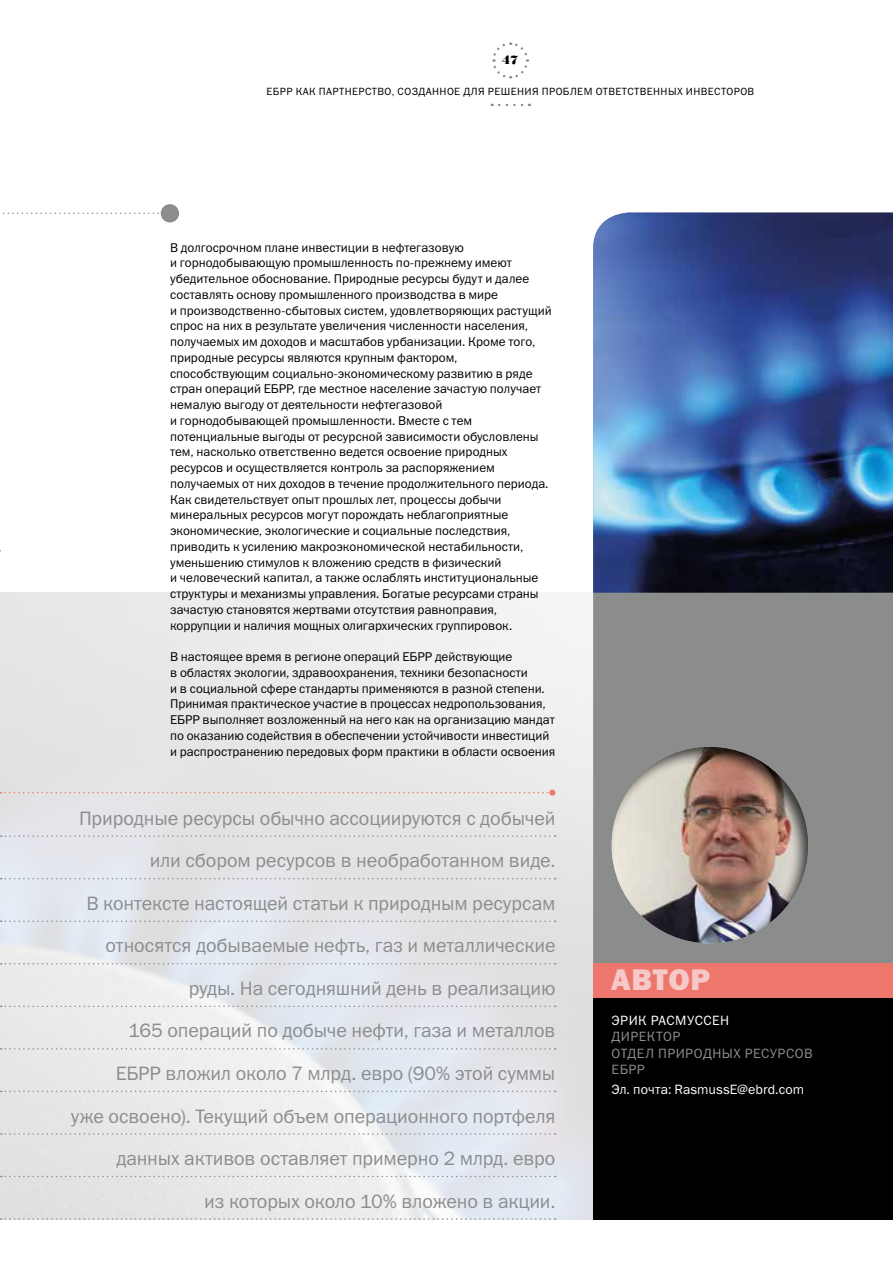
<style>
.page{position:relative;width:893px;height:1263px;background:#fff}
.page>*{position:absolute;margin:0;border:0;box-sizing:border-box;transform-origin:0 0}
.t1{font:30px "Franklin Gothic Heavy ITC";letter-spacing:.025em;color:#f6c9c9}
.t2{font:19.5px/42.6px "Franklin Gothic Book ITC";letter-spacing:-.005em;color:#8b8d8d;text-align:right}
.t3{font:13.5px/16.5px "Franklin Gothic Book ITC";letter-spacing:.035em;color:#8b8d8d}
.t4{font:13.5px "Franklin Gothic Book ITC";letter-spacing:.015em;color:#fff}
.t5{font:13.5px "Franklin Gothic Book ITC";letter-spacing:.035em;color:#fff}
.t6{font:12.75px/15.8px "Franklin Gothic Book ITC";color:#000}
.t7{font:12px "Bodoni Poster";color:#000}
.t8{font:10.5px "Franklin Gothic Book ITC";letter-spacing:.04em;color:#000}
</style>
<div class="page">
<svg style="left:0;top:551px;width:593px;height:669px;fill:#e6e8ea"></svg>
<div style="left:593px;top:593px;width:300px;height:370px;background:#8b8d8d"></div>
<div style="left:593px;top:997px;width:300px;height:223px;background:#000"></div>
<div style="left:593px;top:963px;width:300px;height:34px;background:#ee776d"></div>
<div style="left:609px;top:745px;width:200px;height:199px;background:#000;opacity:.75"></div>
<img style="left:593px;top:213px;width:300px;height:380px">
<svg style="left:1px;top:790px;width:554px;height:6px"></svg>
<svg style="left:492px;top:42px;width:38px;height:37px"></svg>
<svg style="left:499px;top:104px;width:31px;height:2px"></svg>
<svg style="left:1px;top:835px;width:555px;height:2px"></svg>
<svg style="left:1px;top:878px;width:555px;height:1px"></svg>
<svg style="left:1px;top:920px;width:555px;height:2px"></svg>
<svg style="left:1px;top:963px;width:555px;height:1px"></svg>
<svg style="left:1px;top:1005px;width:555px;height:2px"></svg>
<svg style="left:1px;top:1048px;width:555px;height:1px"></svg>
<svg style="left:1px;top:1091px;width:555px;height:1px"></svg>
<svg style="left:1px;top:1133px;width:555px;height:2px"></svg>
<svg style="left:1px;top:1176px;width:555px;height:1px"></svg>
<svg style="left:1px;top:1218px;width:555px;height:2px"></svg>
<svg style="left:3px;top:213px;width:158px;height:1px"></svg>
<div style="left:161px;top:204px;width:18px;height:18px;background:#8b8d8d;border-radius:50%"></div>
<p class="t7" style="left:502px;top:53px;width:18px">47</p>
<p class="t8" style="left:266px;top:85px;width:489px">ЕБРР КАК ПАРТНЕРСТВО, СОЗДАННОЕ ДЛЯ РЕШЕНИЯ ПРОБЛЕМ ОТВЕТСТВЕННЫХ ИНВЕСТОРОВ</p>
<p class="t6" style="left:170px;top:239px;width:383px">В долгосрочном плане инвестиции в нефтегазовую<br>и горнодобывающую промышленность по-прежнему имеют убедительное обоснование. Природные ресурсы будут и далее составлять основу промышленного производства в мире<br>и производственно-сбытовых систем, удовлетворяющих растущий спрос на них в результате увеличения численности населения, получаемых им доходов и масштабов урбанизации. Кроме того, природные ресурсы являются крупным фактором, способствующим социально-экономическому развитию в ряде стран операций ЕБРР, где местное население зачастую получает немалую выгоду от деятельности нефтегазовой<br>и горнодобывающей промышленности. Вместе с тем потенциальные выгоды от ресурсной зависимости обусловлены тем, насколько ответственно ведется освоение природных ресурсов и осуществляется контроль за распоряжением получаемых от них доходов в течение продолжительного периода.<br>Как свидетельствует опыт прошлых лет, процессы добычи минеральных ресурсов могут порождать неблагоприятные экономические, экологические и социальные последствия, приводить к усилению макроэкономической нестабильности, уменьшению стимулов к вложению средств в физический<br>и человеческий капитал, а также ослаблять институциональные структуры и механизмы управления. Богатые ресурсами страны зачастую становятся жертвами отсутствия равноправия, коррупции и наличия мощных олигархических группировок.</p>
<p class="t6" style="left:170px;top:648px;width:387px">В настоящее время в регионе операций ЕБРР действующие<br>в областях экологии, здравоохранения, техники безопасности<br>и в социальной сфере стандарты применяются в разной степени.<br>Принимая практическое участие в процессах недропользования, ЕБРР выполняет возложенный на него как на организацию мандат по оказанию содействия в обеспечении устойчивости инвестиций и распространению передовых форм практики в области освоения</p>
<p class="t2" style="left:71px;top:796px;width:486px">Природные ресурсы обычно ассоциируются с добычей или сбором ресурсов в необработанном виде.<br>В контексте настоящей статьи к природным ресурсам относятся добываемые нефть, газ и металлические руды. На сегодняшний день в реализацию<br>165 операций по добыче нефти, газа и металлов<br>ЕБРР вложил около 7 млрд. евро (90% этой суммы<br>уже освоено). Текущий объем операционного портфеля данных активов оставляет примерно 2 млрд. евро<br>из которых около 10% вложено в акции.</p>
<h1 class="t1" style="left:611px;top:961px;width:101px">АВТОР</h1>
<p class="t5" style="left:612px;top:1011px;width:119px">ЭРИК РАСМУССЕН</p>
<p class="t3" style="left:612px;top:1028px;width:203px">ДИРЕКТОР<br>ОТДЕЛ ПРИРОДНЫХ РЕСУРСОВ<br>ЕБРР</p>
<p class="t4" style="left:611px;top:1080px;width:194px">Эл. почта: RasmussE@ebrd.com</p>
</div>
